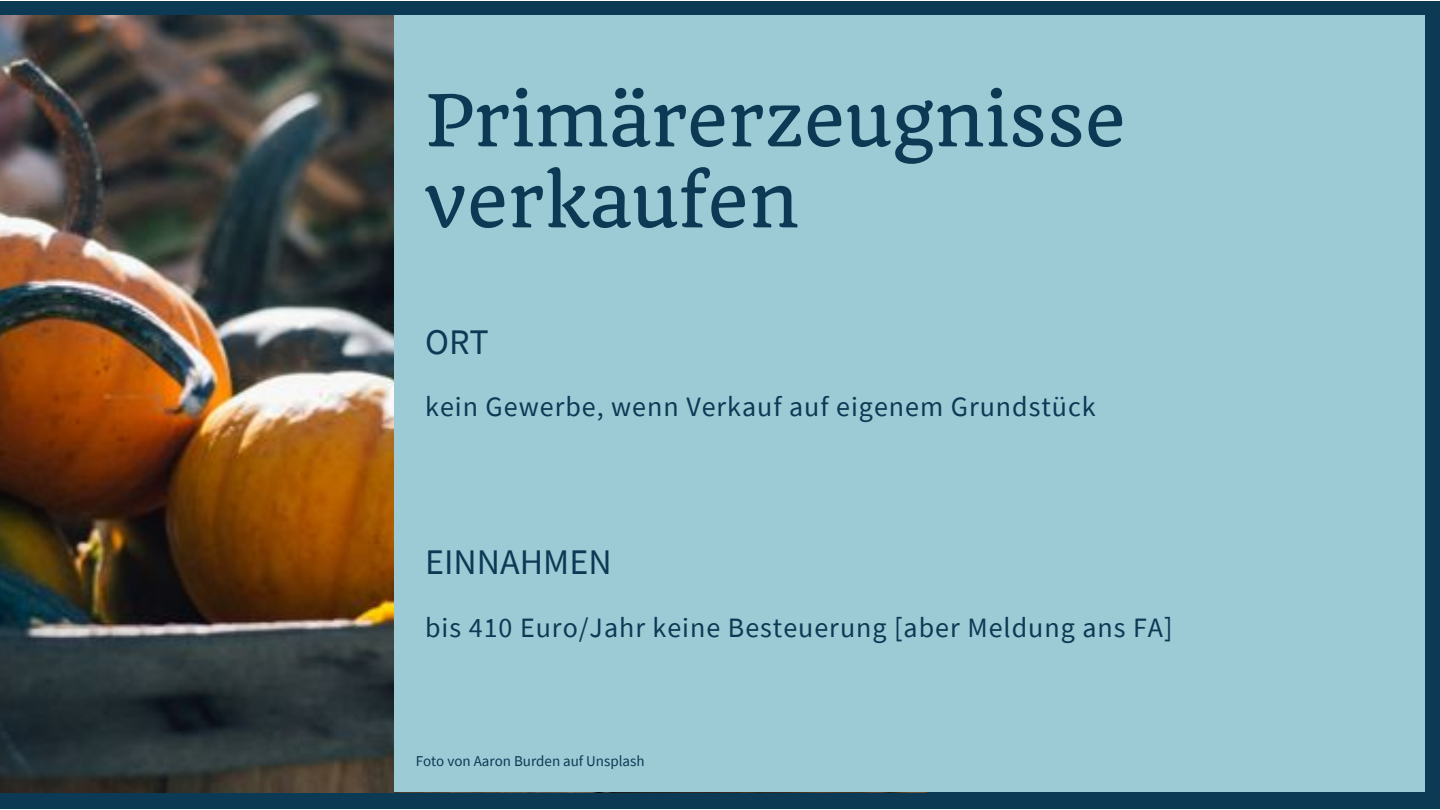
<style>
.page{position:relative;width:1440px;height:810px;background:#fff}
.page>*{position:absolute;margin:0;border:0;box-sizing:border-box;transform-origin:0 0}
.t1{font:69.8px/81px "Quando";color:#0c3954}
.t2{font:36px "Source Sans Pro";color:#0c3954}
.t3{font:28px "Source Sans Pro";letter-spacing:.035em;color:#0c3954}
.t4{font:15px "Source Sans Pro";color:#0c3954}
</style>
<div class="page">
<div style="left:0;top:1px;width:1440px;height:808px;background:#0c3954"></div>
<img style="left:0;top:15px;width:395px;height:777px">
<div style="left:395px;top:15px;width:1030px;height:777px;background:#9ccbd5"></div>
<h1 class="t1" style="left:425px;top:80px;width:702px">Primärerzeugnisse verkaufen</h1>
<p class="t2" style="left:425px;top:318px;width:65px">ORT</p>
<p class="t3" style="left:425px;top:389px;width:672px">kein Gewerbe, wenn Verkauf auf eigenem Grundstück</p>
<p class="t2" style="left:425px;top:539px;width:188px">EINNAHMEN</p>
<p class="t3" style="left:425px;top:609px;width:749px">bis 410 Euro/Jahr keine Besteuerung [aber Meldung ans FA]</p>
<p class="t4" style="left:416px;top:752px;width:230px">Foto von Aaron Burden auf Unsplash</p>
</div>
